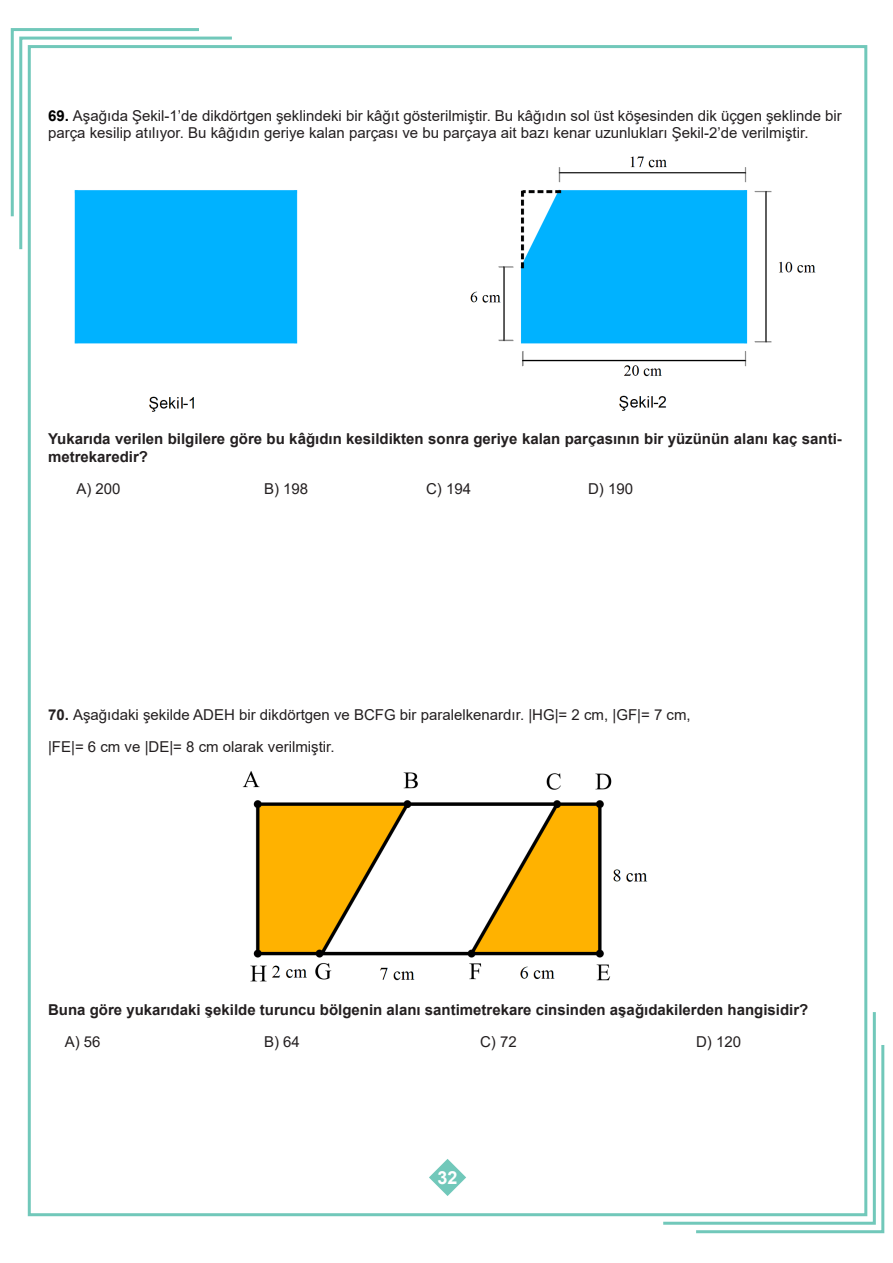
<style>
.page{position:relative;width:893px;height:1263px;background:#fff}
.page>*{position:absolute;margin:0;border:0;box-sizing:border-box;transform-origin:0 0}
.t1{font:700 18px "Arial";color:#fff}
.t2{font:15px/17.2px "Arial";color:#231f20}
.t3{font:700 15px/17.2px "Arial";color:#231f20}
.s1{font-weight:700;color:#000}
.s2{font-weight:700}
.s3{font-weight:400}
</style>
<div class="page">
<svg style="left:19px;top:36px;width:216px;height:216px"></svg>
<svg style="left:10px;top:28px;width:192px;height:191px"></svg>
<svg style="left:660px;top:1009px;width:216px;height:216px"></svg>
<svg style="left:693px;top:1042px;width:192px;height:192px"></svg>
<svg style="left:429px;top:1159px;width:37px;height:37px"></svg>
<img style="left:73px;top:156px;width:743px;height:256px">
<img style="left:242px;top:771px;width:406px;height:211px">
<p class="t2" style="left:48px;top:107px;width:795px"><span class="s1">69.</span> Aşağıda Şekil-1’de dikdörtgen şeklindeki bir kâğıt gösterilmiştir. Bu kâğıdın sol üst köşesinden dik üçgen şeklinde bir parça kesilip atılıyor. Bu kâğıdın geriye kalan parçası ve bu parçaya ait bazı kenar uzunlukları Şekil-2’de verilmiştir.</p>
<p class="t3" style="left:48px;top:431px;width:795px">Yukarıda verilen bilgilere göre bu kâğıdın kesildikten sonra geriye kalan parçasının bir yüzünün alanı kaç santi&shy;metrekaredir?</p>
<p class="t2" style="left:76px;top:480px;width:46px">A) 200</p>
<p class="t2" style="left:264px;top:480px;width:46px">B) 198</p>
<p class="t2" style="left:426px;top:480px;width:47px">C) 194</p>
<p class="t2" style="left:588px;top:480px;width:47px">D) 190</p>
<p class="t2" style="left:48px;top:698px;width:644px;line-height:32.2px"><span class="s2">70.</span> Aşağıdaki şekilde ADEH bir dikdörtgen ve BCFG bir paralelkenardır. |HG|= 2 cm, |GF|= 7 cm, |FE|= 6 cm ve |DE|= 8 cm olarak verilmiştir.</p>
<p class="t3" style="left:65px;top:993px;width:745px;line-height:32.2px;text-indent:-17px">Buna göre yukarıdaki şekilde turuncu bölgenin alanı santimetrekare cinsinden aşağıdakilerden hangisidir?<br><span class="s3">A) 56</span></p>
<p class="t2" style="left:264px;top:1033px;width:37px">B) 64</p>
<p class="t2" style="left:480px;top:1033px;width:38px">C) 72</p>
<p class="t2" style="left:696px;top:1033px;width:47px">D) 120</p>
<p class="t1" style="left:438px;top:1165px;width:22px">32</p>
</div>
